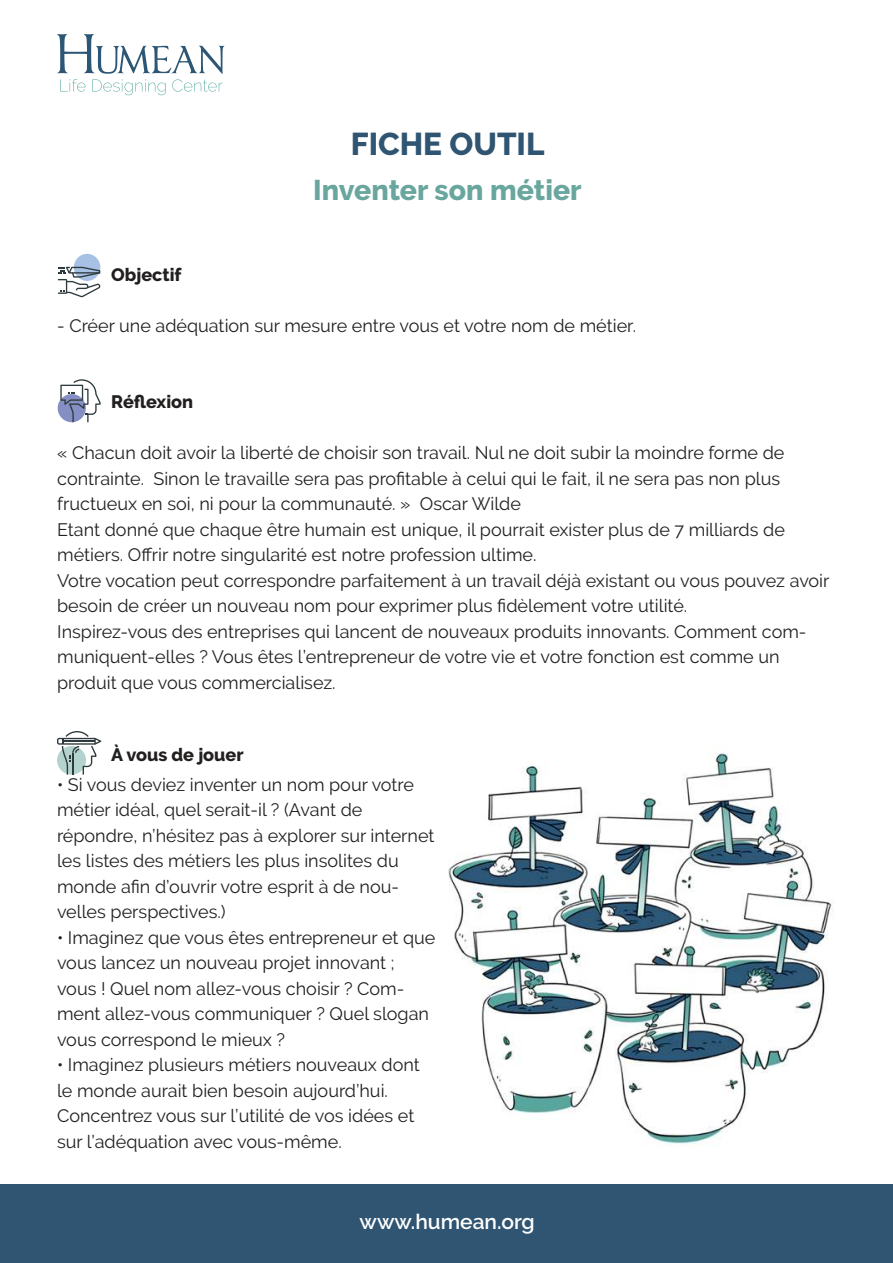
<style>
.page{position:relative;width:893px;height:1263px;background:#fff}
.page>*{position:absolute;margin:0;border:0;box-sizing:border-box;transform-origin:0 0}
.t1{font:800 31.5px "Raleway";color:#305572}
.t2{font:800 28.5px "Raleway";color:#69a69e}
.t3{font:600 21px "Raleway";color:#fff}
.t4{font:18px/25.5px "Raleway";color:#221f1f}
.t5{font:800 18px "Raleway";color:#221f1f}
</style>
<div class="page">
<div style="left:58px;top:394px;width:28px;height:28px;background:#858fc3;border-radius:50%"></div>
<svg style="left:60px;top:379px;width:41px;height:43px"></svg>
<svg style="left:57px;top:34px;width:167px;height:61px"></svg>
<div style="left:0;top:1184px;width:893px;height:79px;background:#305572"></div>
<svg style="left:57px;top:731px;width:44px;height:44px"></svg>
<div style="left:74px;top:254px;width:26px;height:27px;background:#a6c1e4;border-radius:50%"></div>
<svg style="left:58px;top:267px;width:42px;height:30px"></svg>
<img style="left:448px;top:753px;width:385px;height:393px">
<h1 class="t1" style="left:351px;top:126px;width:195px">FICHE OUTIL</h1>
<h2 class="t2" style="left:313px;top:174px;width:270px">Inventer son métier</h2>
<p class="t5" style="left:111px;top:264px;width:72px">Objectif</p>
<p class="t4" style="left:57px;top:314px;width:580px">- Créer une adéquation sur mesure entre vous et votre nom de métier.</p>
<p class="t5" style="left:111px;top:392px;width:84px">Réflexion</p>
<p class="t4" style="left:57px;top:442px;width:774px">« Chacun doit avoir la liberté de choisir son travail. Nul ne doit subir la moindre forme de contrainte. Sinon le travaille sera pas profitable à celui qui le fait, il ne sera pas non plus fructueux en soi, ni pour la communauté. » Oscar Wilde<br>Etant donné que chaque être humain est unique, il pourrait exister plus de 7 milliards de métiers. Offrir notre singularité est notre profession ultime.<br>Votre vocation peut correspondre parfaitement à un travail déjà existant ou vous pouvez avoir besoin de créer un nouveau nom pour exprimer plus fidèlement votre utilité.<br>Inspirez-vous des entreprises qui lancent de nouveaux produits innovants. Comment com&shy;muniquent-elles ? Vous êtes l’entrepreneur de votre vie et votre fonction est comme un produit que vous commercialisez.</p>
<p class="t5" style="left:111px;top:745px;width:134px">À vous de jouer</p>
<p class="t4" style="left:57px;top:773px;width:379px">ï Si vous deviez inventer un nom pour votre métier idéal, quel serait-il ? (Avant de répondre, n’hésitez pas à explorer sur internet les listes des métiers les plus insolites du monde afin d’ouvrir votre esprit à de nou&shy;velles perspectives.)</p>
<p class="t4" style="left:57px;top:925px;width:380px">• Imaginez que vous êtes entrepreneur et que vous lancez un nouveau projet innovant ; vous ! Quel nom allez-vous choisir ? Com&shy;ment allez-vous communiquer ? Quel slogan vous correspond le mieux ?<br>ï Imaginez plusieurs métiers nouveaux dont le monde aurait bien besoin aujourd’hui.<br>Concentrez vous sur l’utilité de vos idées et sur l’adéquation avec vous-même.</p>
<p class="t3" style="left:360px;top:1213px;width:177px">www.humean.org</p>
</div>
